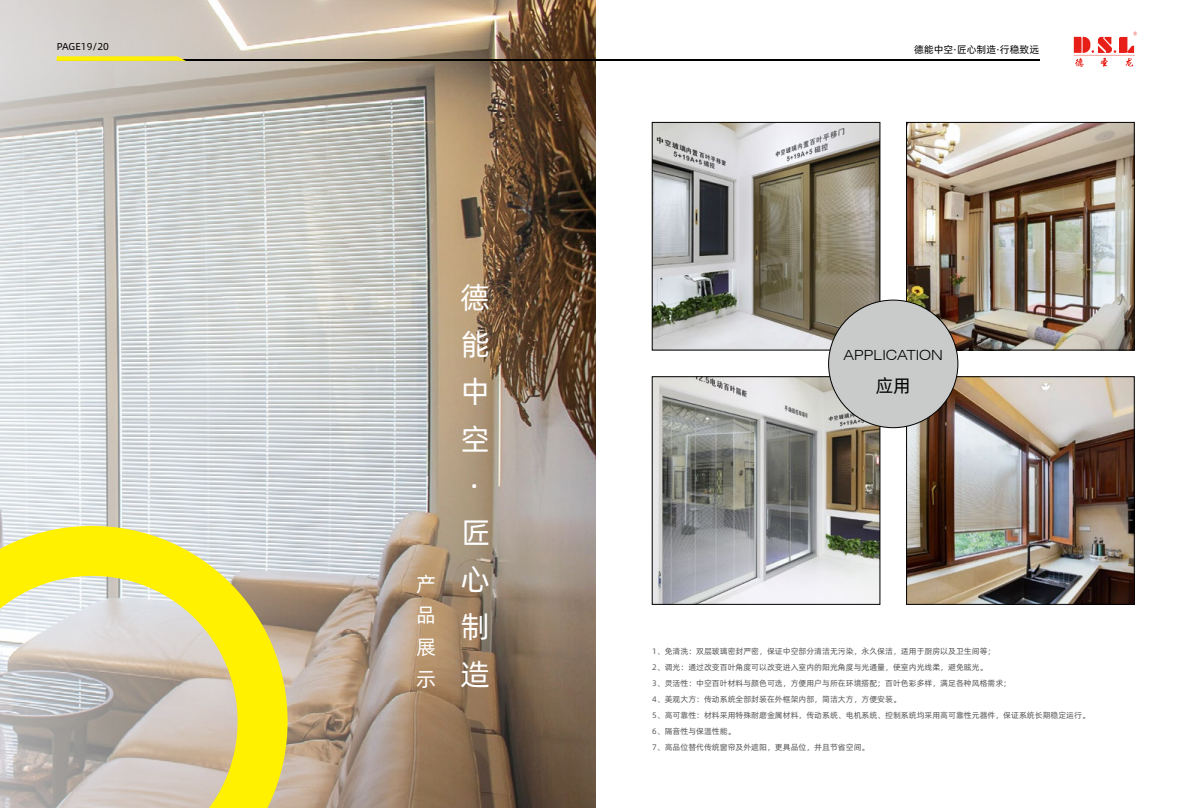
<style>
.page{position:relative;width:1191px;height:808px;background:#fff}
.page>*{position:absolute;margin:0;border:0;box-sizing:border-box;transform-origin:0 0}
.t1{font:30px/47.2px "Alibaba Pu Hui Ti R";color:#fff;text-align:center}
.t2{font:20.2px/31.9px "Alibaba Pu Hui Ti R";color:#fff;text-align:justify}
.t3{font:18px "Alibaba Pu Hui Ti R";color:#000}
.t4{font:300 expanded 14px "Swiss 721 BT";color:#000}
.t5{font:10px "Alibaba Pu Hui Ti R";color:#000}
.t6{font:8px/16px "Alibaba Pu Hui Ti R";color:#595757}
</style>
<div class="page">
<img style="left:0;top:0;width:595px;height:808px">
<svg style="left:1073px;top:32px;width:64px;height:35px"></svg>
<hr style="left:57px;top:60px;width:982px;height:1px;background:#000">
<svg style="left:57px;top:56px;width:129px;height:5px"></svg>
<svg style="left:0;top:526px;width:287px;height:282px;background:#d9d18a"></svg>
<img style="left:653px;top:124px;width:225px;height:225px">
<div style="left:651px;top:122px;width:229px;height:229px;border:1px solid #000"></div>
<img style="left:908px;top:124px;width:224px;height:225px">
<div style="left:906px;top:122px;width:228px;height:229px;border:1px solid #000"></div>
<img style="left:908px;top:378px;width:224px;height:225px">
<div style="left:906px;top:376px;width:228px;height:229px;border:1px solid #000"></div>
<img style="left:653px;top:378px;width:225px;height:225px">
<div style="left:651px;top:376px;width:229px;height:229px;border:1px solid #000"></div>
<div style="left:828px;top:300px;width:130px;height:128px;background:#c9caca;border-radius:50%"></div>
<p class="t5" style="left:57px;top:39px;width:54px">PAGE19/20</p>
<p class="t5" style="left:914px;top:42px;width:127px">德能中空·匠心制造·行稳致远</p>
<h2 class="t2" style="left:416px;top:566px;width:21px">产品展示</h2>
<h1 class="t1" style="left:460px;top:272px;width:30px">德能中空·匠心制造</h1>
<h3 class="t4" style="left:843px;top:347px;width:101px">APPLICATION</h3>
<h3 class="t3" style="left:875px;top:372px;width:37px">应用</h3>
<p class="t6" style="left:652px;top:643px;width:439px">1、免清洗：双层玻璃密封严密，保证中空部分清洁无污染，永久保洁，适用于厨房以及卫生间等；<br>2、调光：通过改变百叶角度可以改变进入室内的阳光角度与光通量，使室内光线柔，避免眩光。<br>3、灵活性：中空百叶材料与颜色可选，方便用户与所在环境搭配；百叶色彩多样，满足各种风格需求；<br>4、美观大方：传动系统全部封装在外框架内部，简洁大方，方便安装。<br>5、高可靠性：材料采用特殊耐磨金属材料，传动系统、电机系统、控制系统均采用高可靠性元器件，保证系统长期稳定运行。6、隔音性与保温性能。<br>7、高品位替代传统窗帘及外遮阳，更具品位，并且节省空间。</p>
</div>
